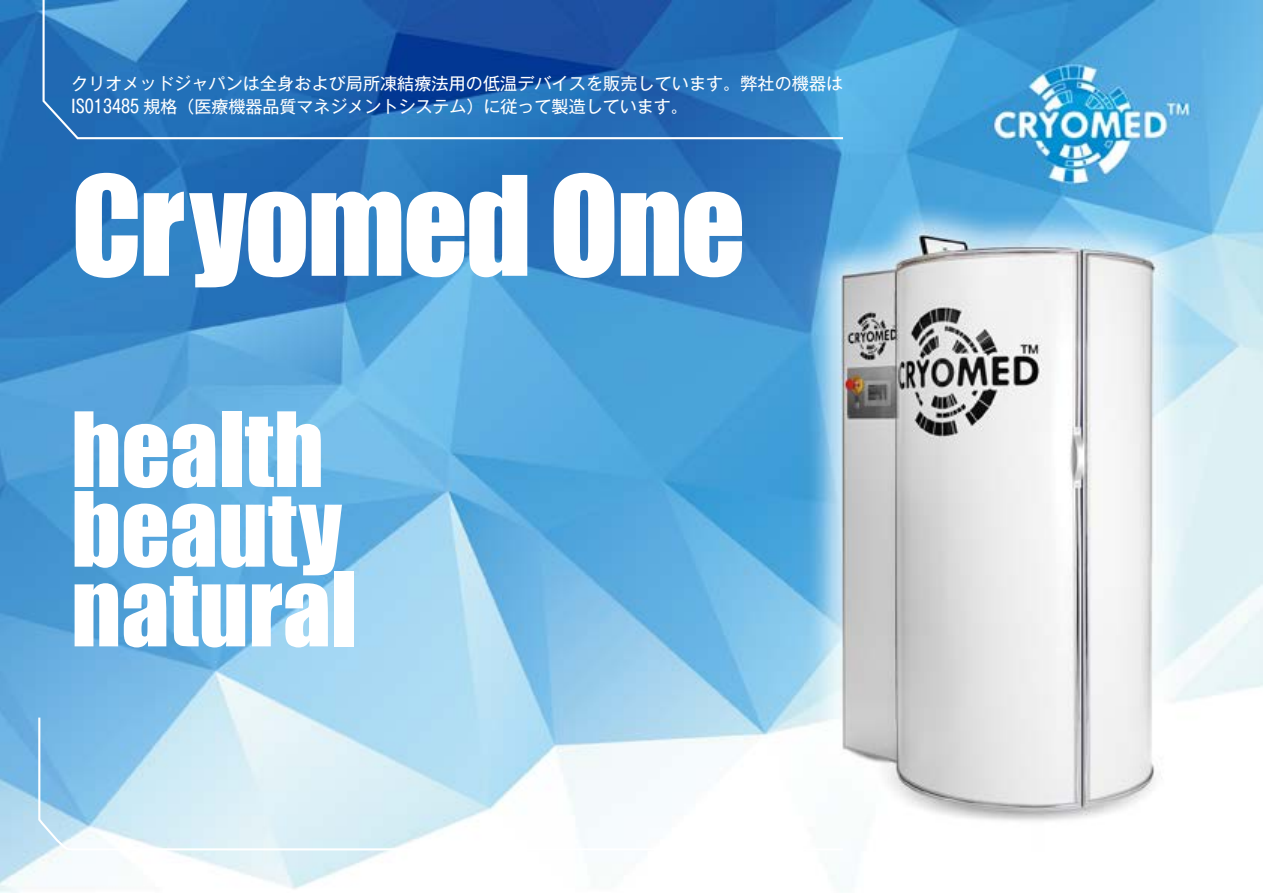
<style>
.page{position:relative;width:1263px;height:893px;background:#fff}
.page>*{position:absolute;margin:0;border:0;box-sizing:border-box;transform-origin:0 0}
.t1{font:127.5px "Impact";letter-spacing:-.02em;color:#fff}
.t2{font:95.7px/79.7px "Impact";color:#fff}
.t3{font:16.95px/22.8px "Gothic MB101 Pro";letter-spacing:.01em;color:#fff}
.s1{font-size:18px}
</style>
<div class="page">
<img style="left:0;top:0;width:1263px;height:893px">
<svg style="left:41px;top:0;width:804px;height:140px;background:#266cb5"></svg>
<svg style="left:37px;top:715px;width:808px;height:136px"></svg>
<p class="t3" style="left:71px;top:70px;width:773px">クリオメッドジャパンは全身および局所凍結療法用の低温デバイスを販売しています。弊社の機器は<br><span class="s1">ISO13485</span> 規格（医療機器品質マネジメントシステム）に従って製造しています。</p>
<h1 class="t1" style="left:71px;top:127px;width:676px">Cryomed One</h1>
<h2 class="t2" style="left:71px;top:407px;width:288px">health beauty natural</h2>
</div>
